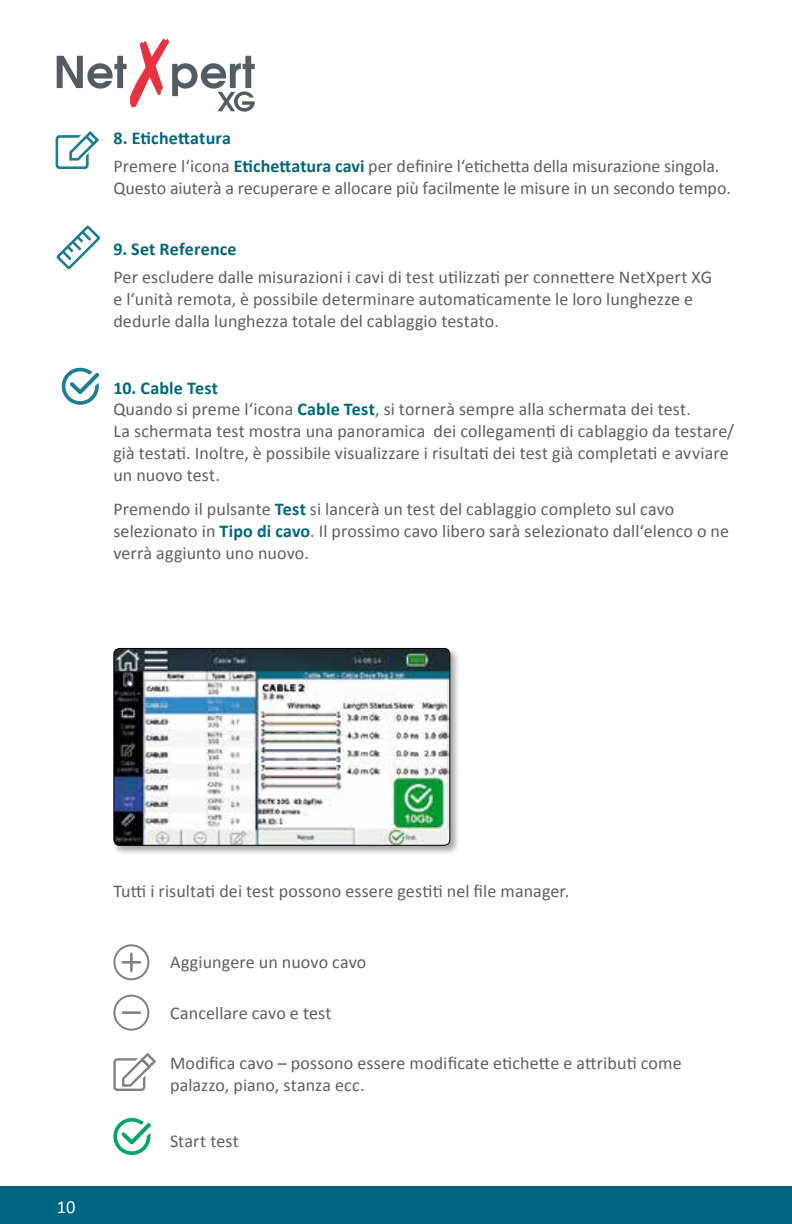
<style>
.page{position:relative;width:792px;height:1224px;background:#fff}
.page>*{position:absolute;margin:0;border:0;box-sizing:border-box;transform-origin:0 0}
.t1{font:18.4px "Calibri";color:#fefefe}
.t2{font:18px/22px "Calibri";letter-spacing:.005em;color:#5e5f61}
.t3{font:700 18px "Calibri";letter-spacing:.01em;color:#00677e}
.s1{font-weight:700;color:#00677e}
</style>
<div class="page">
<div style="left:111px;top:646px;width:349px;height:210px;background:#000;opacity:.35"></div>
<img style="left:114px;top:648px;width:336px;height:197px">
<div style="left:113px;top:648px;width:337px;height:198px;border:1px solid #000;border-radius:6px"></div>
<div style="left:113px;top:944px;width:36px;height:36px;border:2px solid #808183;border-radius:50%"></div>
<hr style="left:130px;top:954px;width:3px;height:17px;background:#808183">
<hr style="left:123px;top:961px;width:17px;height:3px;background:#808183">
<div style="left:113px;top:995px;width:36px;height:36px;border:2px solid #808183;border-radius:50%"></div>
<hr style="left:123px;top:1011px;width:17px;height:3px;background:#808183">
<svg style="left:112px;top:1052px;width:46px;height:135px"></svg>
<svg style="left:55px;top:131px;width:46px;height:274px"></svg>
<div style="left:0;top:1187px;width:792px;height:37px;background:#006580"></div>
<svg style="left:57px;top:39px;width:198px;height:73px"></svg>
<p class="t2" style="left:113px;top:124px;width:608px;line-height:27.6px"><span class="s1">8. Etichettatura<br></span>Premere l‘icona <span class="s1">Etichettatura cavi</span> per definire l‘etichetta della misurazione singola.</p>
<p class="t2" style="left:113px;top:176px;width:619px">Questo aiuterà a recuperare e allocare più facilmente le misure in un secondo tempo.</p>
<p class="t3" style="left:113px;top:238px;width:125px">9. Set Reference</p>
<p class="t2" style="left:113px;top:265px;width:600px">Per escludere dalle misurazioni i cavi di test utilizzati per connettere NetXpert XG e l‘unità remota, è possibile determinare automaticamente le loro lunghezze e dedurle dalla lunghezza totale del cablaggio testato.</p>
<p class="t2" style="left:113px;top:376px;width:622px"><span class="s1">10. Cable Test<br></span>Quando si preme l‘icona <span class="s1">Cable Test</span>, si tornerà sempre alla schermata dei test.<br>La schermata test mostra una panoramica dei collegamenti di cablaggio da testare/ già testati. Inoltre, è possibile visualizzare i risultati dei test già completati e avviare un nuovo test.</p>
<p class="t2" style="left:113px;top:497px;width:617px">Premendo il pulsante <span class="s1">Test</span> si lancerà un test del cablaggio completo sul cavo selezionato in <span class="s1">Tipo di cavo</span>. Il prossimo cavo libero sarà selezionato dall‘elenco o ne verrà aggiunto uno nuovo.</p>
<p class="t1" style="left:57px;top:1195px;width:20px">10</p>
<p class="t2" style="left:113px;top:879px;width:457px">Tutti i risultati dei test possono essere gestiti nel file manager.</p>
<p class="t2" style="left:170px;top:950px;width:198px">Aggiungere un nuovo cavo</p>
<p class="t2" style="left:170px;top:1001px;width:163px">Cancellare cavo e test</p>
<p class="t2" style="left:170px;top:1051px;width:513px">Modifica cavo – possono essere modificate etichette e attributi come palazzo, piano, stanza ecc.</p>
<p class="t2" style="left:170px;top:1129px;width:70px">Start test</p>
</div>
